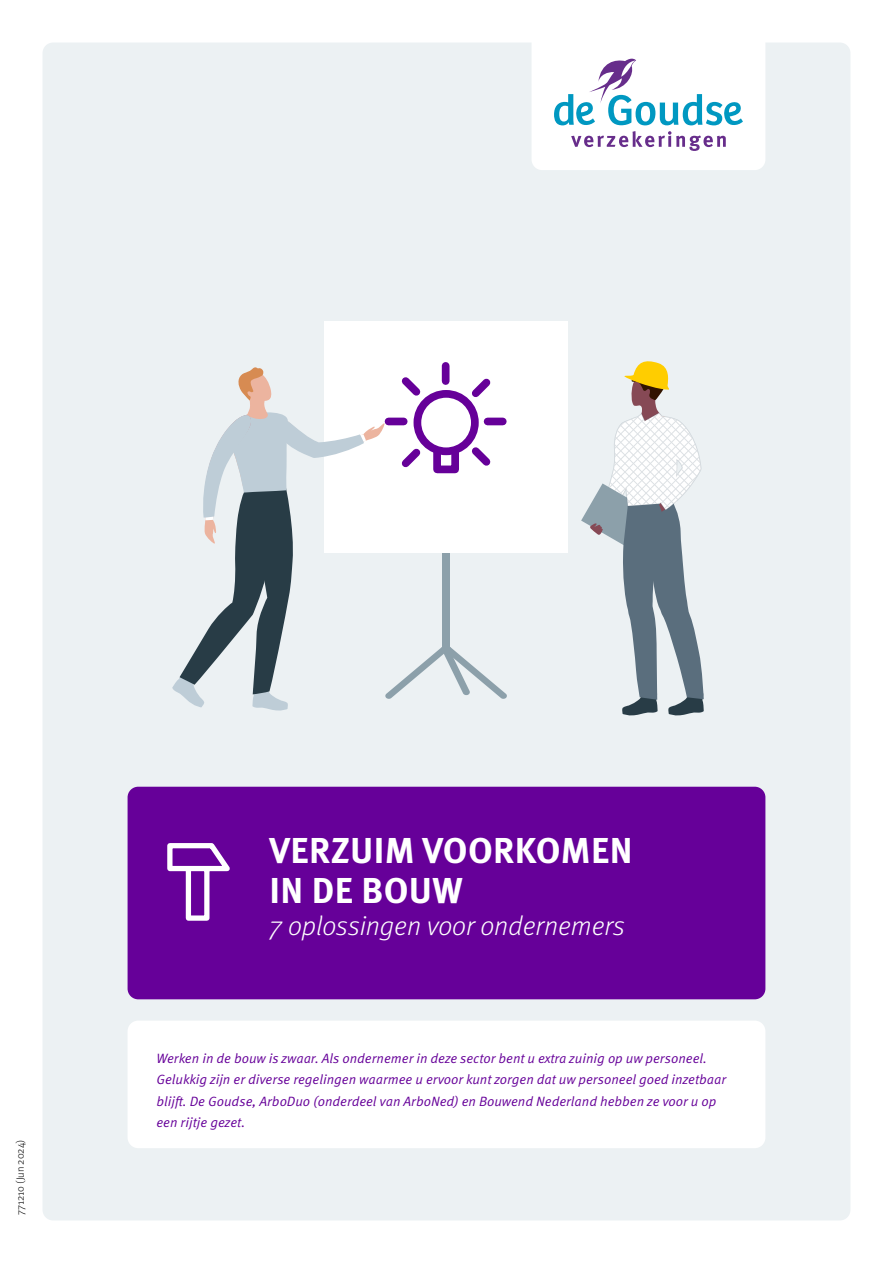
<style>
.page{position:relative;width:893px;height:1263px;background:#fff}
.page>*{position:absolute;margin:0;border:0;box-sizing:border-box;transform-origin:0 0}
.t1{font:700 36px/40.5px "Meta OT";letter-spacing:.01em;color:#fff}
.t2{font:italic 300 27px "Meta OT";color:#fff}
.t3{font:13.5px/21.3px "Meta OT Norm Ita";color:#609}
.t4{font:300 10.5px "Meta Pro";letter-spacing:-.005em;color:#000}
</style>
<div class="page">
<div style="left:43px;top:43px;width:807px;height:1177px;background:#ecf1f3;border-radius:11px"></div>
<div style="left:531px;top:0;width:234px;height:170px;background:#fff;border-radius:11px"></div>
<svg style="left:554px;top:59px;width:189px;height:92px"></svg>
<div style="left:128px;top:787px;width:637px;height:212px;background:#609;border-radius:11px"></div>
<div style="left:128px;top:1020px;width:637px;height:128px;background:#fff;border-radius:11px"></div>
<div style="left:324px;top:321px;width:243px;height:232px;background:#fff"></div>
<svg style="left:172px;top:366px;width:335px;height:345px"></svg>
<svg style="left:581px;top:361px;width:123px;height:355px"></svg>
<svg style="left:167px;top:843px;width:63px;height:78px"></svg>
<p class="t4" style="left:13px;top:1215px;width:77px;rotate:-90deg">771210 (Jun 2024)</p>
<h1 class="t1" style="left:269px;top:830px;width:364px">VERZUIM VOORKOMEN<br>IN DE BOUW</h1>
<h2 class="t2" style="left:269px;top:910px;width:357px">7 oplossingen voor ondernemers</h2>
<p class="t3" style="left:156px;top:1048px;width:571px">Werken in de bouw is zwaar. Als ondernemer in deze sector bent u extra zuinig op uw personeel.<br>Gelukkig zijn er diverse regelingen waarmee u ervoor kunt zorgen dat uw personeel goed inzetbaar blijft. De Goudse, ArboDuo (onderdeel van ArboNed) en Bouwend Nederland hebben ze voor u op een rijtje gezet.</p>
</div>
